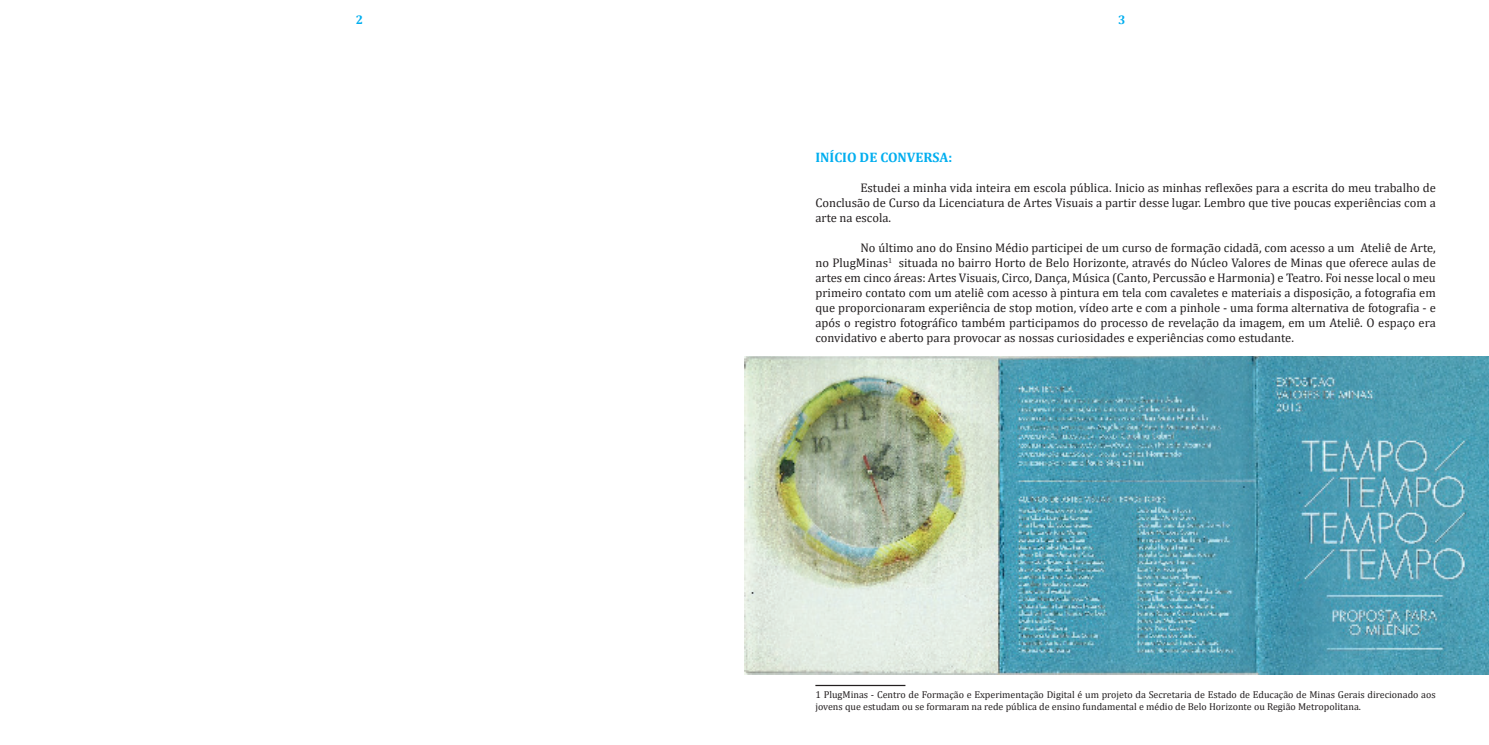
<style>
.page{position:relative;width:1489px;height:745px;background:#fff}
.page>*{position:absolute;margin:0;border:0;box-sizing:border-box;transform-origin:0 0}
.t1{font:700 13.75px "Cambria";color:#00aeef}
.t2{font:12.5px/15px "Cambria";color:#231f20;text-align:justify}
.t3{font:700 12.5px "Cambria";color:#00aeef}
.t4{font:10px/12px "Cambria";color:#231f20}
</style>
<div class="page">
<hr style="left:815px;top:684px;width:90px;height:1px;background:#231f20">
<img style="left:744px;top:356px;width:744px;height:317px">
<p class="t3" style="left:356px;top:11px;width:9px">2</p>
<p class="t3" style="left:1118px;top:11px;width:9px">3</p>
<p class="t1" style="left:815px;top:147px;width:138px">INÍCIO DE CONVERSA:</p>
<p class="t2" style="left:815px;top:180px;width:622px;text-indent:45px">Estudei a minha vida inteira em escola pública. Inicio as minhas reflexões para a escrita do meu trabalho de Conclusão de Curso da Licenciatura de Artes Visuais a partir desse lugar. Lembro que tive poucas experiências com a arte na escola.</p>
<p class="t2" style="left:815px;top:240px;width:622px;text-indent:45px">No último ano do Ensino Médio participei de um curso de formação cidadã, com acesso a um Ateliê de Arte, no PlugMinas<sup>1</sup> situada no bairro Horto de Belo Horizonte, através do Núcleo Valores de Minas que oferece aulas de artes em cinco áreas: Artes Visuais, Circo, Dança, Música (Canto, Percussão e Harmonia) e Teatro. Foi nesse local o meu primeiro contato com um ateliê com acesso à pintura em tela com cavaletes e materiais a disposição, a fotografia em que proporcionaram experiência de stop motion, vídeo arte e com a pinhole - uma forma alternativa de fotografia - e após o registro fotográfico também participamos do processo de revelação da imagem, em um Ateliê. O espaço era convidativo e aberto para provocar as nossas curiosidades e experiências como estudante.</p>
<p class="t4" style="left:815px;top:687px;width:622px">1 PlugMinas - Centro de Formação e Experimentação Digital é um projeto da Secretaria de Estado de Educação de Minas Gerais direcionado aos jovens que estudam ou se formaram na rede pública de ensino fundamental e médio de Belo Horizonte ou Região Metropolitana.</p>
</div>
